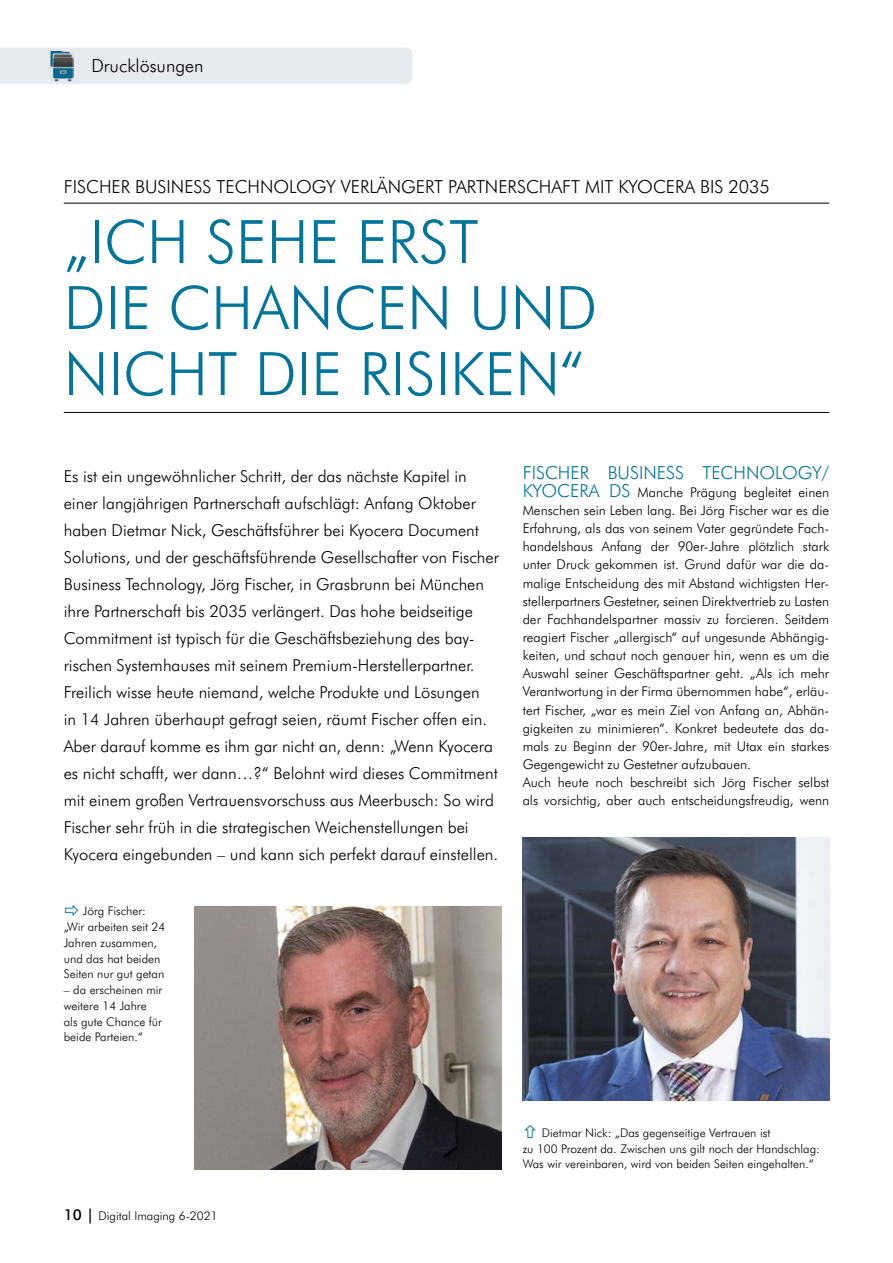
<style>
.page{position:relative;width:893px;height:1263px;background:#fff}
.page>*{position:absolute;margin:0;border:0;box-sizing:border-box;transform-origin:0 0}
.t1{font:300 60px/66px "Futura BT";color:#007499}
.t2{font:300 18px "Futura BT";color:#000}
.t3{font:300 18px "Futura BT";color:#007499}
.t4{font:300 16.5px/27px "Futura BT";color:#000}
.t5{font:300 13.5px/18.1px "Futura BT";color:#000}
.t6{font:300 12px/15.8px "Futura BT";color:#000}
.s1{font-size:18px;color:#007499}
.s2{font-weight:500;font-size:15px}
</style>
<div class="page">
<div style="left:0;top:48px;width:412px;height:36px;background:#e7eaef"></div>
<img style="left:50px;top:51px;width:23px;height:30px">
<hr style="left:64px;top:203px;width:765px;height:1px;background:#000">
<hr style="left:64px;top:412px;width:765px;height:1px;background:#000">
<img style="left:523px;top:837px;width:306px;height:263px">
<img style="left:195px;top:907px;width:306px;height:262px">
<h2 class="t2" style="left:91px;top:54px;width:114px">Drucklösungen</h2>
<h2 class="t2" style="left:64px;top:175px;width:708px">FISCHER BUSINESS TECHNOLOGY VERLÄNGERT PARTNERSCHAFT MIT KYOCERA BIS 2035</h2>
<h1 class="t1" style="left:64px;top:208px;width:535px">„ICH SEHE ERST<br>DIE CHANCEN UND<br>NICHT DIE RISIKEN“</h1>
<p class="t4" style="left:64px;top:462px;width:437px">Es ist ein ungewöhnlicher Schritt, der das nächste Kapitel in einer langjährigen Partnerschaft aufschlägt: Anfang Oktober haben Dietmar Nick, Geschäftsführer bei Kyocera Document Solutions, und der geschäftsführende Gesellschafter von Fischer Business Technology, Jörg Fischer, in Grasbrunn bei München ihre Partnerschaft bis 2035 verlängert. Das hohe beidseitige Commitment ist typisch für die Geschäftsbeziehung des bay&shy;rischen Systemhauses mit seinem Premium-Herstellerpartner.<br>Freilich wisse heute niemand, welche Produkte und Lösungen<br>in 14 Jahren überhaupt gefragt seien, räumt Fischer offen ein.<br>Aber darauf komme es ihm gar nicht an, denn: „Wenn Kyocera es nicht schafft, wer dann…?“ Belohnt wird dieses Commitment mit einem großen Vertrauensvorschuss aus Meerbusch: So wird Fischer sehr früh in die strategischen Weichenstellungen bei Kyocera eingebunden – und kann sich perfekt darauf einstellen.</p>
<p class="t6" style="left:64px;top:903px;width:103px;text-indent:19px">Jörg Fischer: „Wir arbeiten seit 24<br>Jahren zusammen, und das hat beiden<br>Seiten nur gut getan</p>
<p class="t6" style="left:64px;top:982px;width:100px">– da erscheinen mir weitere 14 Jahre als gute Chance für beide Parteien.“</p>
<h2 class="t3" style="left:523px;top:461px;width:308px">FISCHER BUSINESS TECHNOLOGY/</h2>
<p class="t5" style="left:523px;top:483px;width:308px"><span class="s1">KYOCERA DS</span> Manche Prägung begleitet einen Menschen sein Leben lang. Bei Jörg Fischer war es die Erfahrung, als das von seinem Vater gegründete Fach&shy;handelshaus Anfang der 90er-Jahre plötzlich stark unter Druck gekommen ist. Grund dafür war die da&shy;malige Entscheidung des mit Abstand wichtigsten Her&shy;stellerpartners Gestetner, seinen Direktvertrieb zu Lasten der Fachhandelspartner massiv zu forcieren. Seitdem reagiert Fischer „allergisch“ auf ungesunde Abhängig&shy;keiten, und schaut noch genauer hin, wenn es um die Auswahl seiner Geschäftspartner geht. „Als ich mehr Verantwortung in der Firma übernommen habe“, erläu&shy;tert Fischer, „war es mein Ziel von Anfang an, Abhän&shy;gigkeiten zu minimieren“. Konkret bedeutete das da&shy;mals zu Beginn der 90er-Jahre, mit Utax ein starkes Gegengewicht zu Gestetner aufzubauen.<br>Auch heute noch beschreibt sich Jörg Fischer selbst als vorsichtig, aber auch entscheidungsfreudig, wenn</p>
<p class="t6" style="left:64px;top:1208px;width:155px"><span class="s2">10 |</span> Digital Imaging 6-2021</p>
<p class="t6" style="left:523px;top:1124px;width:299px;text-indent:19px">Dietmar Nick: „Das gegenseitige Vertrauen ist<br>zu 100 Prozent da. Zwischen uns gilt noch der Handschlag:<br>Was wir vereinbaren, wird von beiden Seiten eingehalten.“</p>
</div>
